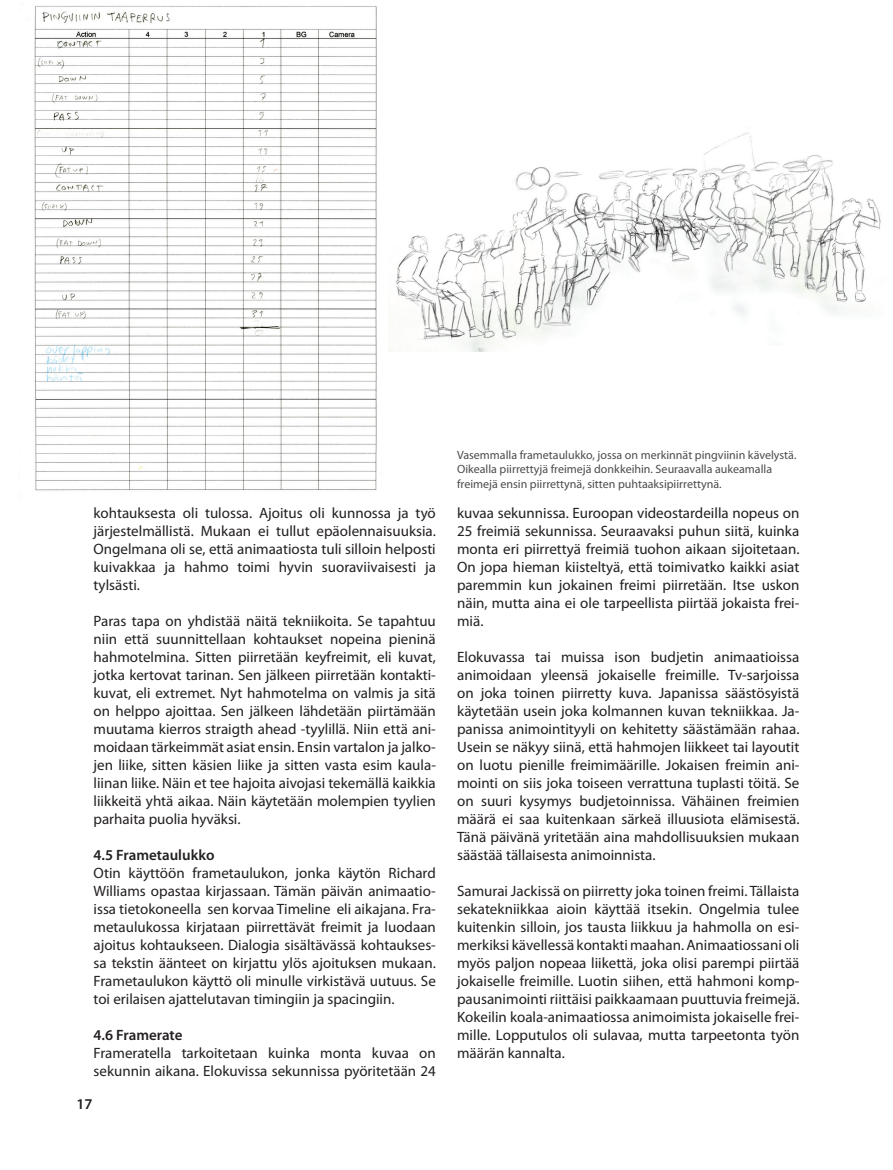
<style>
.page{position:relative;width:893px;height:1170px;background:#fff}
.page>*{position:absolute;margin:0;border:0;box-sizing:border-box;transform-origin:0 0}
.t1{font:15px/18px "Myriad Pro";color:#231f20;text-align:justify}
.t2{font:600 15px "Myriad Pro";color:#231f20}
.t3{font:12px/14.4px "Myriad Pro";color:#4b4c4d}
</style>
<div class="page">
<img style="left:34px;top:5px;width:347px;height:486px">
<img style="left:388px;top:132px;width:493px;height:219px">
<p class="t1" style="left:94px;top:503px;width:344px">kohtauksesta oli tulossa. Ajoitus oli kunnossa ja työ järjestelmällistä. Mukaan ei tullut epäolennaisuuksia.<br>Ongelmana oli se, että animaatiosta tuli silloin helposti kuivakkaa ja hahmo toimi hyvin suoraviivaisesti ja tylsästi.</p>
<p class="t1" style="left:94px;top:611px;width:344px">Paras tapa on yhdistää näitä tekniikoita. Se tapahtuu niin että suunnittellaan kohtaukset nopeina pieninä hahmotelmina. Sitten piirretään keyfreimit, eli kuvat, jotka kertovat tarinan. Sen jälkeen piirretään kontakti&shy;kuvat, eli extremet. Nyt hahmotelma on valmis ja sitä on helppo ajoittaa. Sen jälkeen lähdetään piirtämään muutama kierros straigth ahead -tyylillä. Niin että ani&shy;moidaan tärkeimmät asiat ensin. Ensin vartalon ja jalko&shy;jen liike, sitten käsien liike ja sitten vasta esim kaula&shy;liinan liike. Näin et tee hajoita aivojasi tekemällä kaikkia liikkeitä yhtä aikaa. Näin käytetään molempien tyylien parhaita puolia hyväksi.</p>
<p class="t2" style="left:94px;top:845px;width:122px">4.5 Frametaulukko</p>
<p class="t1" style="left:94px;top:863px;width:344px">Otin käyttöön frametaulukon, jonka käytön Richard Williams opastaa kirjassaan. Tämän päivän animaatio&shy;issa tietokoneella sen korvaa Timeline eli aikajana. Fra&shy;metaulukossa kirjataan piirrettävät freimit ja luodaan ajoitus kohtaukseen. Dialogia sisältävässä kohtaukses&shy;sa tekstin äänteet on kirjattu ylös ajoituksen mukaan.<br>Frametaulukon käyttö oli minulle virkistävä uutuus. Se toi erilaisen ajattelutavan timingiin ja spacingiin.</p>
<p class="t2" style="left:94px;top:1025px;width:90px">4.6 Framerate</p>
<p class="t1" style="left:94px;top:1043px;width:344px">Frameratella tarkoitetaan kuinka monta kuvaa on sekunnin aikana. Elokuvissa sekunnissa pyöritetään 24</p>
<p class="t2" style="left:77px;top:1094px;width:18px">17</p>
<p class="t3" style="left:457px;top:447px;width:341px">Vasemmalla frametaulukko, jossa on merkinnät pingviinin kävelystä.<br>Oikealla piirrettyjä freimejä donkkeihin. Seuraavalla aukeamalla freimejä ensin piirrettynä, sitten puhtaaksipiirrettynä.</p>
<p class="t1" style="left:457px;top:503px;width:344px">kuvaa sekunnissa. Euroopan videostardeilla nopeus on 25 freimiä sekunnissa. Seuraavaksi puhun siitä, kuinka monta eri piirrettyä freimiä tuohon aikaan sijoitetaan.<br>On jopa hieman kiisteltyä, että toimivatko kaikki asiat paremmin kun jokainen freimi piirretään. Itse uskon näin, mutta aina ei ole tarpeellista piirtää jokaista frei&shy;miä.</p>
<p class="t1" style="left:457px;top:647px;width:344px">Elokuvassa tai muissa ison budjetin animaatioissa animoidaan yleensä jokaiselle freimille. Tv-sarjoissa on joka toinen piirretty kuva. Japanissa säästösyistä käytetään usein joka kolmannen kuvan tekniikkaa. Ja&shy;panissa animointityyli on kehitetty säästämään rahaa.<br>Usein se näkyy siinä, että hahmojen liikkeet tai layoutit on luotu pienille freimimäärille. Jokaisen freimin ani&shy;mointi on siis joka toiseen verrattuna tuplasti töitä. Se on suuri kysymys budjetoinnissa. Vähäinen freimien määrä ei saa kuitenkaan särkeä illuusiota elämisestä.<br>Tänä päivänä yritetään aina mahdollisuuksien mukaan säästää tällaisesta animoinnista.</p>
<p class="t1" style="left:457px;top:881px;width:344px">Samurai Jackissä on piirretty joka toinen freimi. Tällaista sekatekniikkaa aioin käyttää itsekin. Ongelmia tulee kuitenkin silloin, jos tausta liikkuu ja hahmolla on esi&shy;merkiksi kävellessä kontakti maahan. Animaatiossani oli myös paljon nopeaa liikettä, joka olisi parempi piirtää jokaiselle freimille. Luotin siihen, että hahmoni komp&shy;pausanimointi riittäisi paikkaamaan puuttuvia freimejä.<br>Kokeilin koala-animaatiossa animoimista jokaiselle frei&shy;mille. Lopputulos oli sulavaa, mutta tarpeetonta työn määrän kannalta.</p>
</div>
